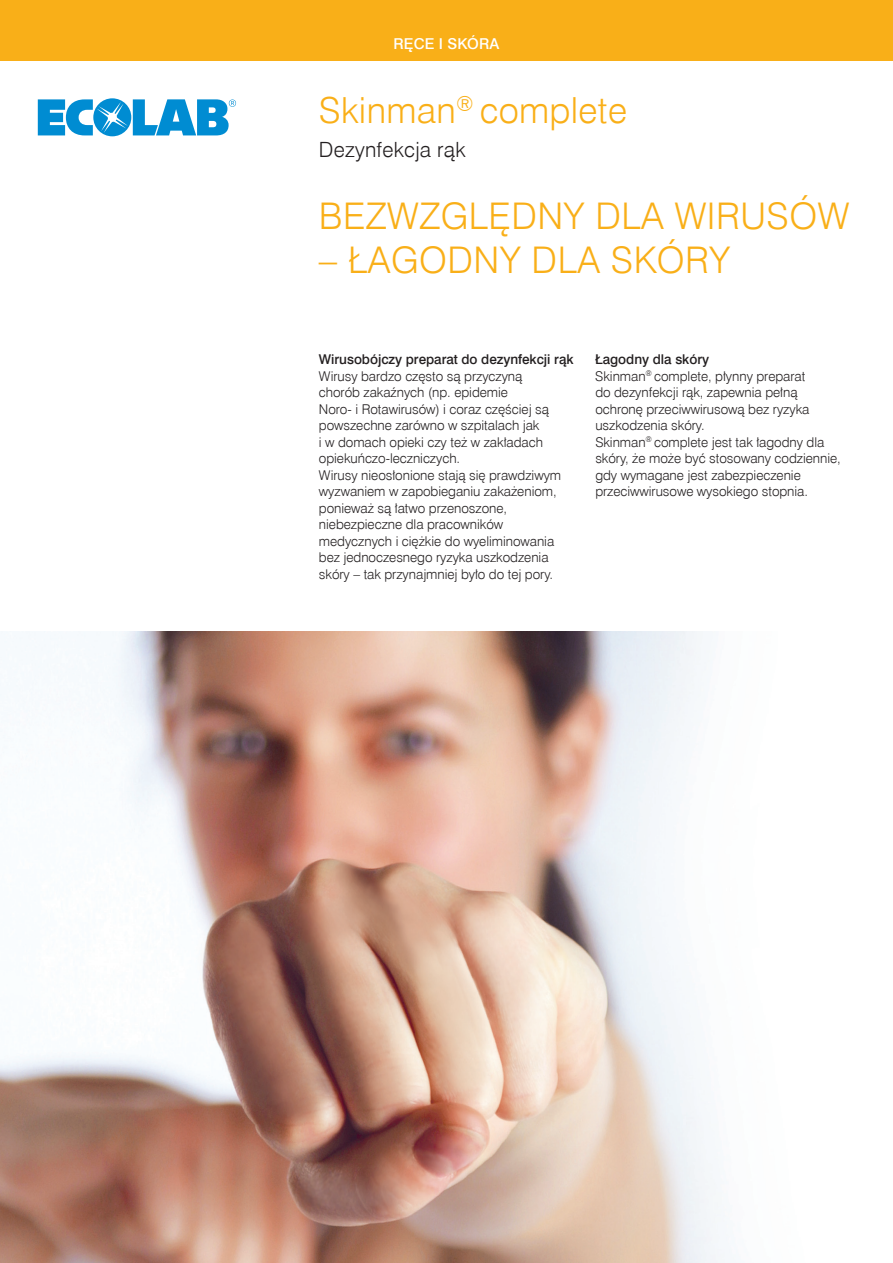
<style>
.page{position:relative;width:893px;height:1263px;background:#fff}
.page>*{position:absolute;margin:0;border:0;box-sizing:border-box;transform-origin:0 0}
.t1{font:36.75px "Swis 721 Lt EU";letter-spacing:.015em;color:#f9af18}
.t2{font:36px "Swis 721 Lt EU";letter-spacing:.01em;color:#f9af18}
.t3{font:21px "Swis 721 Lt EU";letter-spacing:.01em;color:#231f20}
.t4{font:15px "Swis 721 Md EU";letter-spacing:.01em;color:#fff}
.t5{font:13.5px/16.5px "Swis 721 Lt EU";letter-spacing:-.005em;color:#231f20}
.t6{font:13.5px "Swis 721 Md EU";letter-spacing:-.005em;color:#231f20}
</style>
<div class="page">
<img style="left:0;top:631px;width:730px;height:632px">
<svg style="left:38px;top:98px;width:198px;height:38px"></svg>
<div style="left:0;top:0;width:893px;height:61px;background:#f9af18"></div>
<p class="t4" style="left:393px;top:35px;width:107px">Ręce i skóra</p>
<h2 class="t2" style="left:319px;top:89px;width:310px">Skinman<sup>®</sup> complete</h2>
<h3 class="t3" style="left:319px;top:137px;width:148px">Dezynfekcja rąk</h3>
<h1 class="t1" style="left:319px;top:194px;width:532px">BEZWZGLĘDNY DLA WIRUSÓW</h1>
<h1 class="t1" style="left:319px;top:238px;width:413px">– ŁAGODNY DLA SKÓRY</h1>
<p class="t6" style="left:319px;top:351px;width:256px">Wirusobójczy preparat do dezynfekcji rąk</p>
<p class="t5" style="left:319px;top:368px;width:244px">Wirusy bardzo często są przyczyną chorób zakaźnych (np. epidemie<br>Noro- i Rotawirusów) i coraz częściej są powszechne zarówno w szpitalach jak<br>i w domach opieki czy też w zakładach opiekuńczo-leczniczych.<br>Wirusy nieosłonione stają się prawdziwym wyzwaniem w zapobieganiu zakażeniom, ponieważ są łatwo przenoszone, niebezpieczne dla pracowników medycznych i ciężkie do wyeliminowania bez jednoczesnego ryzyka uszkodzenia skóry – tak przynajmniej było do tej pory.</p>
<p class="t6" style="left:595px;top:351px;width:115px">Łagodny dla skóry</p>
<p class="t5" style="left:595px;top:368px;width:247px">Skinman<sup>®</sup> complete, płynny preparat<br>do dezynfekcji rąk, zapewnia pełną ochronę przeciwwirusową bez ryzyka uszkodzenia skóry.<br>Skinman<sup>®</sup> complete jest tak łagodny dla skóry, że może być stosowany codziennie, gdy wymagane jest zabezpieczenie przeciwwirusowe wysokiego stopnia.</p>
</div>
